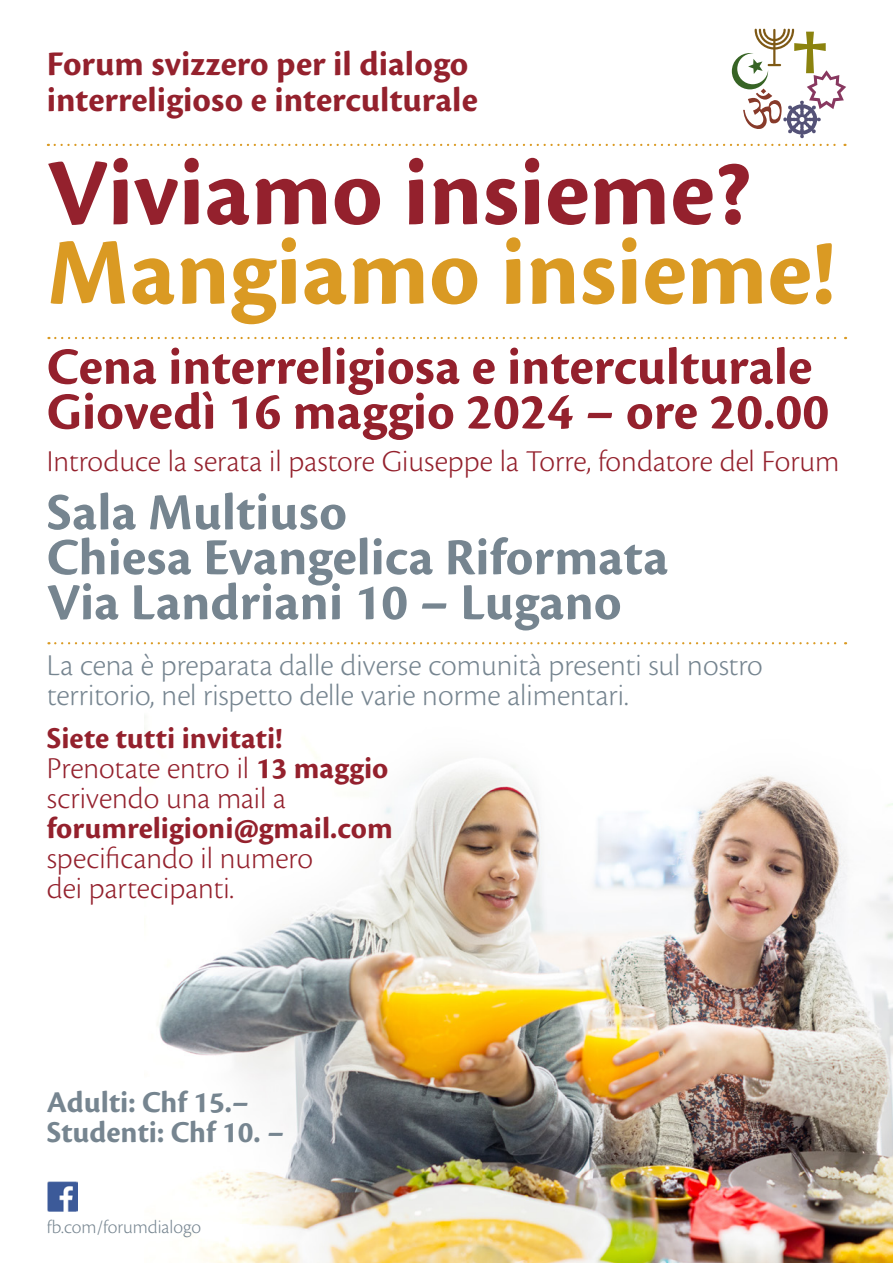
<style>
.page{position:relative;width:893px;height:1263px;background:#fff}
.page>*{position:absolute;margin:0;border:0;box-sizing:border-box;transform-origin:0 0}
.t1{font:700 99px "Cronos Pro";letter-spacing:.005em;color:#da9a23}
.t2{font:700 99px "Cronos Pro";color:#94212d}
.t3{font:700 54px/45px "Cronos Pro";color:#94212d}
.t4{font:700 54px/45px "Cronos Pro";letter-spacing:.005em;color:#768590}
.t5{font:700 36px/36px "Cronos Pro";color:#94212d}
.t6{font:300 31.5px/30px "Cronos Pro";color:#94212d}
.t7{font:300 31.5px/30px "Cronos Pro";letter-spacing:-.005em;color:#768590}
.t8{font:700 31.5px/30px "Cronos Pro";color:#768590}
.t9{font:700 31.5px "Cronos Pro";letter-spacing:.005em;color:#94212d}
.t10{font:300 19.5px "Cronos Pro";color:#768590}
.s1{font-weight:700}
</style>
<div class="page">
<img style="left:144px;top:717px;width:749px;height:546px">
<img style="left:47px;top:1182px;width:31px;height:30px">
<svg style="left:55px;top:29px;width:791px;height:117px"></svg>
<svg style="left:55px;top:337px;width:791px;height:2px"></svg>
<svg style="left:55px;top:642px;width:791px;height:2px"></svg>
<p class="t5" style="left:47px;top:46px;width:433px">Forum svizzero per il dialogo interreligioso e interculturale</p>
<h1 class="t2" style="left:47px;top:136px;width:707px">Viviamo insieme?</h1>
<h1 class="t1" style="left:47px;top:216px;width:790px">Mangiamo insieme!</h1>
<h2 class="t3" style="left:47px;top:345px;width:784px">Cena interreligiosa e interculturale<br>Giovedì 16 maggio 2024 – ore 20.00</h2>
<p class="t6" style="left:47px;top:446px;width:794px">Introduce la serata il pastore Giuseppe la Torre, fondatore del Forum</p>
<h2 class="t4" style="left:47px;top:491px;width:623px">Sala Multiuso<br>Chiesa Evangelica Riformata<br>Via Landriani 10 – Lugano</h2>
<p class="t7" style="left:47px;top:650px;width:717px">La cena è preparata dalle diverse comunità presenti sul nostro territorio, nel rispetto delle varie norme alimentari.</p>
<p class="t6" style="left:47px;top:723px;width:343px"><span class="s1">Siete tutti invitati!<br></span>Prenotate entro il <span class="s1">13 maggio </span>scrivendo una mail a</p>
<p class="t9" style="left:47px;top:810px;width:348px">forumreligioni@gmail.com</p>
<p class="t6" style="left:47px;top:843px;width:268px">specificando il numero dei partecipanti.</p>
<p class="t8" style="left:47px;top:1087px;width:239px">Adulti: Chf 15.–<br>Studenti: Chf 10. –</p>
<p class="t10" style="left:47px;top:1216px;width:156px">fb.com/forumdialogo</p>
</div>
